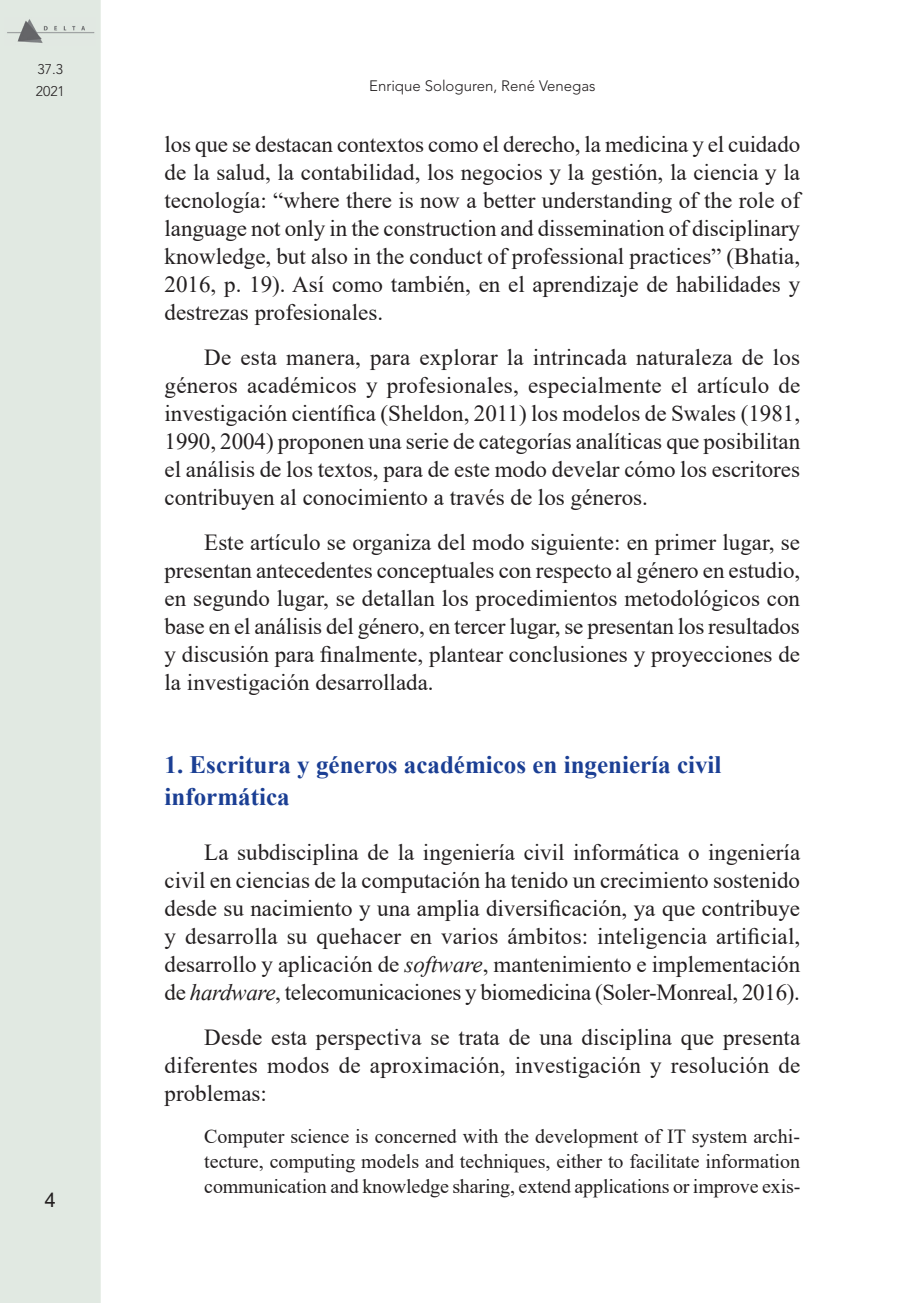
<style>
.page{position:relative;width:908px;height:1304px;background:#fff}
.page>*{position:absolute;margin:0;border:0;box-sizing:border-box;transform-origin:0 0}
.t1{font:700 25px/32px "Times New Roman";color:#1b3f94}
.t2{font:23px/28px "Times New Roman";color:#231f20;text-align:justify}
.t3{font:20px/25px "Times New Roman";letter-spacing:-.01em;color:#231f20;text-align:justify}
.t4{font:20px "Arial";color:#231f20}
.t5{font:300 15px "Avenir";color:#231f20}
.t6{font:300 14px/22px "Avenir";color:#231f20}
.s1{font-style:italic}
</style>
<div class="page">
<div style="left:0;top:0;width:102px;height:1303px;background:#e1e9e2"></div>
<img style="left:7px;top:19px;width:88px;height:24px">
<div style="left:101px;top:0;width:6px;height:1304px;background:#fff"></div>
<p class="t6" style="left:36px;top:58px;width:31px">37.3<br>2021</p>
<p class="t4" style="left:45px;top:1186px;width:13px">4</p>
<p class="t5" style="left:369px;top:77px;width:228px">Enrique Sologuren, René Venegas</p>
<p class="t2" style="left:164px;top:130px;width:637px">los que se destacan contextos como el derecho, la medicina y el cuidado de la salud, la contabilidad, los negocios y la gestión, la ciencia y la tecnología: “where there is now a better understanding of the role of language not only in the construction and dissemination of disciplinary knowledge, but also in the conduct of professional practices” (Bhatia, 2016, p. 19). Así como también, en el aprendizaje de habilidades y destrezas profesionales.</p>
<p class="t2" style="left:164px;top:343px;width:637px;text-indent:40px">De esta manera, para explorar la intrincada naturaleza de los géneros académicos y profesionales, especialmente el artículo de investigación científica (Sheldon, 2011) los modelos de Swales (1981, 1990, 2004) proponen una serie de categorías analíticas que posibilitan el análisis de los textos, para de este modo develar cómo los escritores contribuyen al conocimiento a través de los géneros.</p>
<p class="t2" style="left:164px;top:528px;width:637px;text-indent:40px">Este artículo se organiza del modo siguiente: en primer lugar, se presentan antecedentes conceptuales con respecto al género en estudio, en segundo lugar, se detallan los procedimientos metodológicos con base en el análisis del género, en tercer lugar, se presentan los resultados y discusión para finalmente, plantear conclusiones y proyecciones de la investigación desarrollada.</p>
<p class="t1" style="left:164px;top:748px;width:558px">1. Escritura y géneros académicos en ingeniería civil informática</p>
<p class="t2" style="left:164px;top:838px;width:637px;text-indent:40px">La subdisciplina de la ingeniería civil informática o ingeniería civil en ciencias de la computación ha tenido un crecimiento sostenido desde su nacimiento y una amplia diversificación, ya que contribuye y desarrolla su quehacer en varios ámbitos: inteligencia artificial, desarrollo y aplicación de <span class="s1">software</span>, mantenimiento e implementación de <span class="s1">hardware</span>, telecomunicaciones y biomedicina (Soler-Monreal, 2016).</p>
<p class="t2" style="left:164px;top:1023px;width:637px;text-indent:40px">Desde esta perspectiva se trata de una disciplina que presenta diferentes modos de aproximación, investigación y resolución de problemas:</p>
<p class="t3" style="left:204px;top:1123px;width:597px">Computer science is concerned with the development of IT system archi&shy;tecture, computing models and techniques, either to facilitate information communication and knowledge sharing, extend applications or improve exis-</p>
</div>
